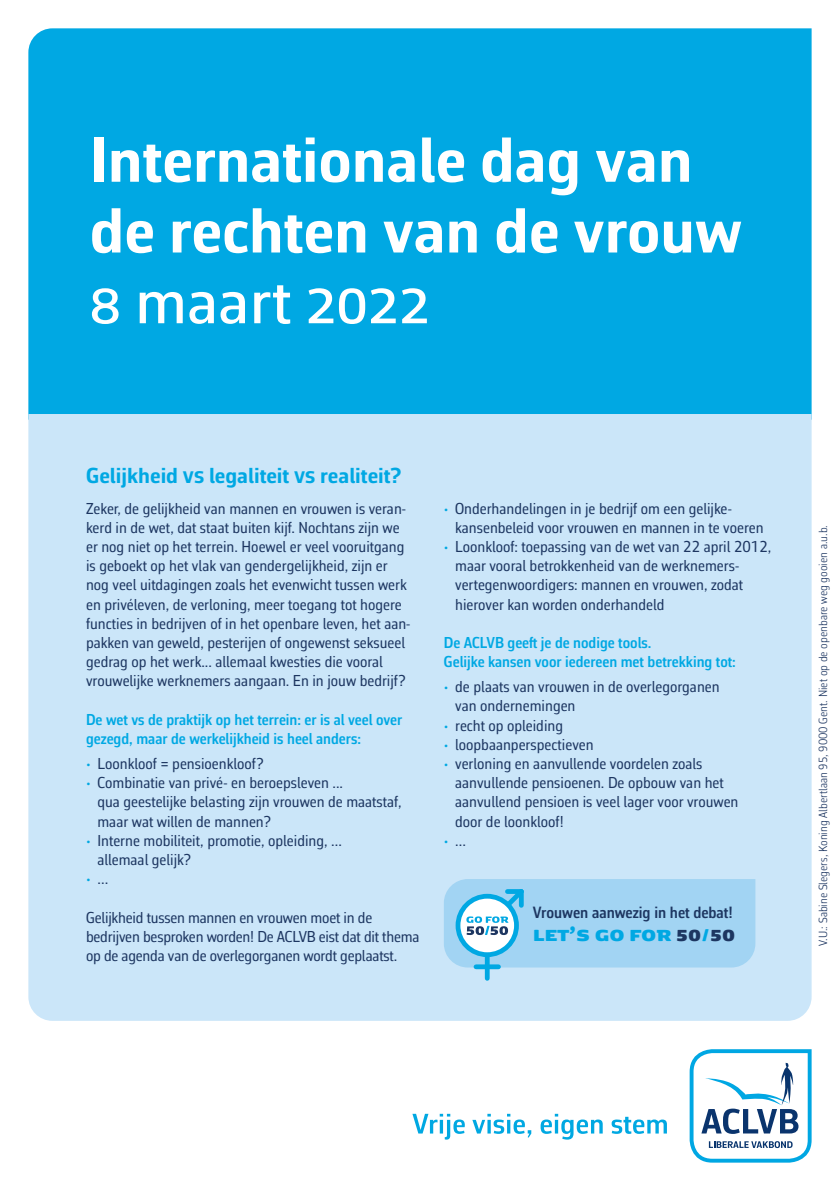
<style>
.page{position:relative;width:840px;height:1191px;background:#fff}
.page>*{position:absolute;margin:0;border:0;box-sizing:border-box;transform-origin:0 0}
.t1{font:700 64.2px/70.8px "Corbeau Pro";color:#fff}
.t2{font:500 64.2px "Corbeau Pro";color:#fff}
.t3{font:900 23.4px "Kobenhavn";color:#00a8e3;scale:.92 1}
.t4{font:700 22px "Corbeau Pro";color:#00a8e3}
.t5{font:600 16.6px "Corbeau Con Pro";color:#1d3661}
.t6{font:16px/19.2px "Corbeau Con Pro";color:#1d3661}
.t7{font:600 16px/19.2px "Corbeau Con Pro";color:#00a8e3}
.t8{font:16px "Corbeau Con Pro";color:#00a8e2}
.t9{font:300 12px "Corbeau Con Pro";color:#1d3661}
.s1{color:#00a8e2}
.s2{color:#1d3661}
</style>
<div class="page">
<svg style="left:689px;top:1049px;width:122px;height:113px"></svg>
<svg style="left:412px;top:1113px;width:52px;height:26px"></svg>
<svg style="left:472px;top:1113px;width:59px;height:24px"></svg>
<svg style="left:540px;top:1113px;width:62px;height:26px"></svg>
<svg style="left:611px;top:1116px;width:55px;height:17px"></svg>
<div style="left:28px;top:28px;width:783px;height:386px;background:#00a8e3"></div>
<div style="left:28px;top:414px;width:783px;height:606px;background:#cbe6f9"></div>
<div style="left:484px;top:956px;width:5px;height:22px;background:#00a8e3"></div>
<div style="left:475px;top:964px;width:23px;height:5px;background:#00a8e3"></div>
<svg style="left:443px;top:879px;width:312px;height:88px;background:#a0d4f2"></svg>
<h1 class="t1" style="left:90px;top:124px;width:653px">Internationale dag van de rechten van de vrouw</h1>
<h1 class="t2" style="left:90px;top:258px;width:341px">8 maart 2022</h1>
<h3 class="t4" style="left:86px;top:461px;width:317px">Gelijkheid vs legaliteit vs realiteit?</h3>
<p class="t6" style="left:86px;top:498px;width:326px">Zeker, de gelijkheid van mannen en vrouwen is veran&shy;kerd in de wet, dat staat buiten kijf. Nochtans zijn we er nog niet op het terrein. Hoewel er veel vooruitgang is geboekt op het vlak van gendergelijkheid, zijn er nog veel uitdagingen zoals het evenwicht tussen werk en privéleven, de verloning, meer toegang tot hogere functies in bedrijven of in het openbare leven, het aan&shy;pakken van geweld, pesterijen of ongewenst seksueel gedrag op het werk... allemaal kwesties die vooral vrouwelijke werknemers aangaan. En in jouw bedrijf?</p>
<p class="t7" style="left:86px;top:709px;width:317px">De wet vs de praktijk op het terrein: er is al veel over gezegd, maar de werkelijkheid is heel anders:</p>
<p class="t6" style="left:86px;top:753px;width:179px"><span class="s1">•</span> Loonkloof = pensioenkloof?</p>
<p class="t6" style="left:97px;top:773px;width:305px;text-indent:-11px"><span class="s1">•</span> Combinatie van privé- en beroepsleven ...<br>qua geestelijke belasting zijn vrouwen de maatstaf, maar wat willen de mannen?</p>
<p class="t6" style="left:97px;top:830px;width:246px;text-indent:-11px"><span class="s1">•</span> Interne mobiliteit, promotie, opleiding, ... allemaal gelijk?</p>
<p class="t8" style="left:86px;top:868px;width:24px">• <span class="s2">…</span></p>
<p class="t6" style="left:86px;top:907px;width:334px">Gelijkheid tussen mannen en vrouwen moet in de bedrijven besproken worden! De ACLVB eist dat dit thema op de agenda van de overlegorganen wordt geplaatst.</p>
<p class="t6" style="left:455px;top:498px;width:310px;text-indent:-11px"><span class="s1">•</span> Onderhandelingen in je bedrijf om een gelijke&shy;kansenbeleid voor vrouwen en mannen in te voeren</p>
<p class="t6" style="left:455px;top:537px;width:317px;text-indent:-11px"><span class="s1">•</span> Loonkloof: toepassing van de wet van 22 april 2012, maar vooral betrokkenheid van de werknemers&shy;vertegenwoordigers: mannen en vrouwen, zodat hierover kan worden onderhandeld</p>
<p class="t7" style="left:443px;top:633px;width:293px">De ACLVB geeft je de nodige tools.<br>Gelijke kansen voor iedereen met betrekking tot:</p>
<p class="t6" style="left:455px;top:677px;width:266px;text-indent:-11px"><span class="s1">•</span> de plaats van vrouwen in de overlegorganen van ondernemingen</p>
<p class="t6" style="left:443px;top:715px;width:121px"><span class="s1">•</span> recht op opleiding</p>
<p class="t6" style="left:443px;top:734px;width:151px"><span class="s1">•</span> loopbaanperspectieven</p>
<p class="t6" style="left:455px;top:753px;width:285px;text-indent:-11px"><span class="s1">•</span> verloning en aanvullende voordelen zoals aanvullende pensioenen. De opbouw van het aanvullend pensioen is veel lager voor vrouwen door de loonkloof!</p>
<p class="t8" style="left:443px;top:829px;width:24px">• <span class="s2">…</span></p>
<p class="t5" style="left:532px;top:901px;width:201px">Vrouwen aanwezig in het debat!</p>
<h2 class="t3" style="left:532px;top:915px;width:221px">let’s go for <span class="s2">50</span>/<span class="s2">50</span></h2>
<p class="t9" style="left:814px;top:946px;width:422px;rotate:-90deg">V.U.: Sabine Slegers, Koning Albertlaan 95, 9000 Gent. Niet op de openbare weg gooien a.u.b.</p>
</div>
